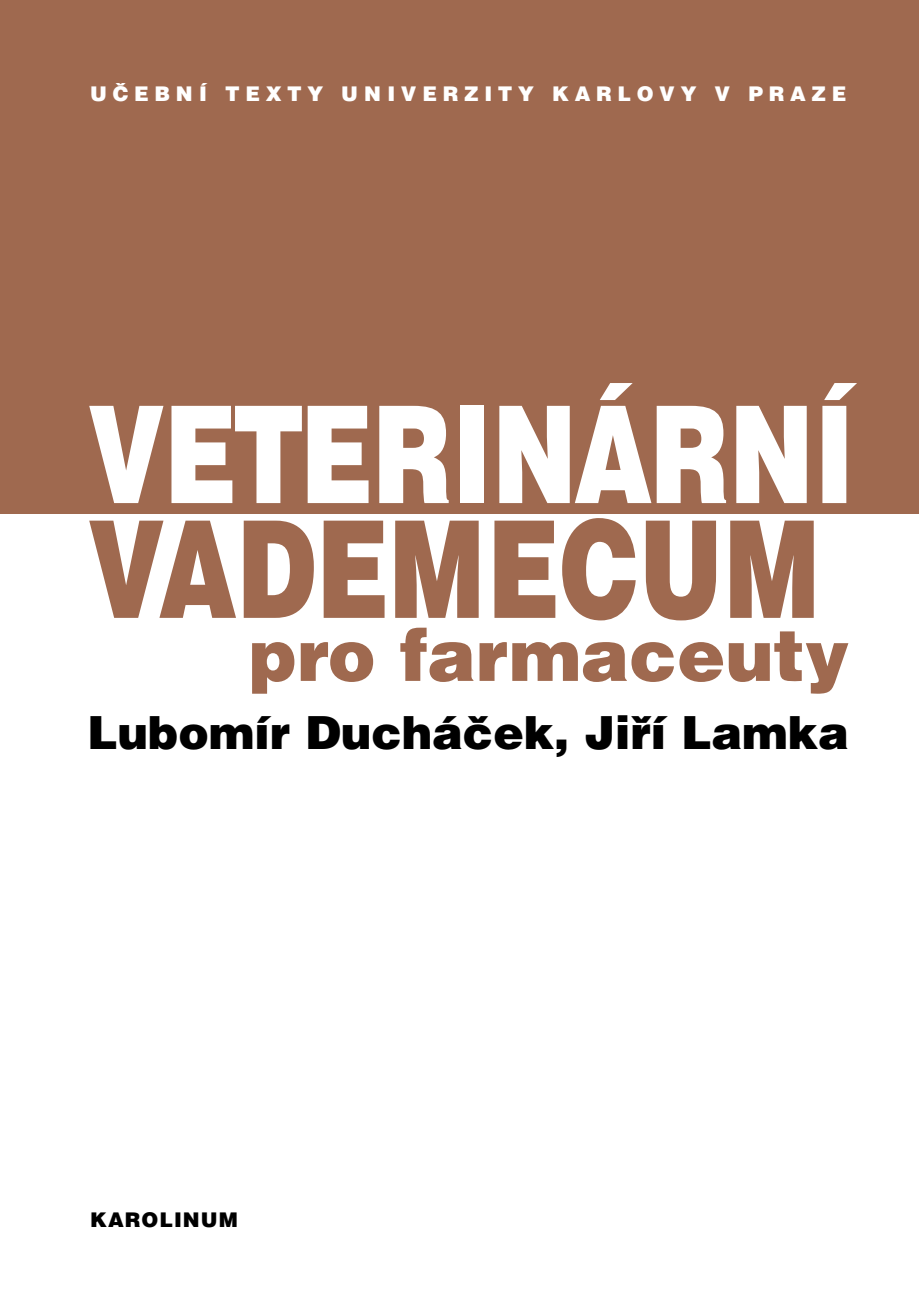
<style>
.page{position:relative;width:919px;height:1308px;background:#fff}
.page>*{position:absolute;margin:0;border:0;box-sizing:border-box;transform-origin:0 0}
.t1{font:900 135px "Helvetica CE";letter-spacing:-.01em;color:#fff;scale:.75 1}
.t2{font:900 135px "Helvetica CE";color:#9f694f;scale:.75 1}
.t3{font:900 72px "Helvetica CE";color:#9f694f}
.t4{font:900 45.68px "Helvetica CE";color:#000}
.t5{font:900 20.25px "Helvetica CE";letter-spacing:.28em;color:#fff}
.t6{font:900 20.25px "Helvetica CE";letter-spacing:.05em;color:#000}
</style>
<div class="page">
<div style="left:0;top:0;width:918px;height:513px;background:#9f694f"></div>
<p class="t5" style="left:90px;top:82px;width:757px">UČEBNÍ TEXTY UNIVERZITY KARLOVY V PRAZE</p>
<h1 class="t1" style="left:87px;top:377px;width:1024px">VETERINÁRNÍ</h1>
<h1 class="t2" style="left:87px;top:492px;width:978px">VADEMECUM</h1>
<h2 class="t3" style="left:249px;top:614px;width:602px">pro farmaceuty</h2>
<h3 class="t4" style="left:87px;top:706px;width:763px">Lubomír Ducháček, Jiří Lamka</h3>
<p class="t6" style="left:90px;top:1208px;width:149px">KAROLINUM</p>
</div>
